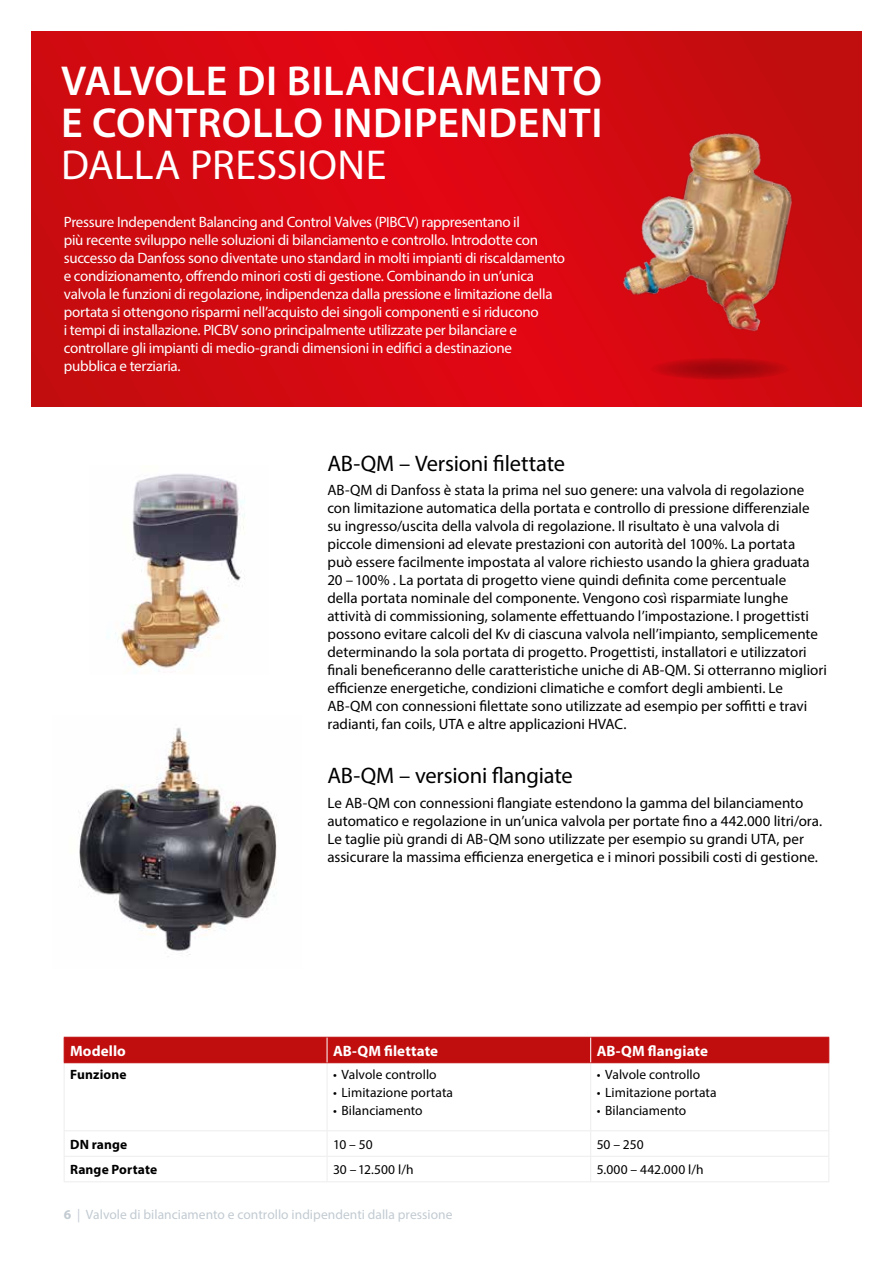
<style>
.page{position:relative;width:893px;height:1263px;background:#fff}
.page>*{position:absolute;margin:0;border:0;box-sizing:border-box;transform-origin:0 0}
.t1{font:600 42px/42px "Myriad Pro";letter-spacing:.01em;color:#fff}
.t2{font:42px "Myriad Pro";letter-spacing:.005em;color:#fff}
.t3{font:22.5px "Myriad Pro";letter-spacing:-.01em;color:#000}
.t4{font:15px/18px "Myriad Pro";color:#000}
.t5{font:15px/18px "Myriad Pro";letter-spacing:-.02em;color:#fff}
.t6{font:700 15px "Myriad Pro";letter-spacing:.005em;color:#fff}
.t7{font:13.5px "Myriad Pro";letter-spacing:.005em;color:#000}
.t8{font:13.5px "Myriad Pro";color:#c2cbd2}
.t9{font:700 13.5px "Myriad Pro";letter-spacing:.01em;color:#000}
.s1{font-weight:700}
</style>
<div class="page">
<svg style="left:32px;top:32px;width:829px;height:374px;background:#d50911"></svg>
<img style="left:590px;top:67px;width:241px;height:316px">
<hr style="left:64px;top:1063px;width:1px;height:67px;background:#ededed">
<hr style="left:327px;top:1063px;width:1px;height:67px;background:#ededed">
<hr style="left:590px;top:1063px;width:1px;height:67px;background:#ededed">
<hr style="left:828px;top:1063px;width:1px;height:67px;background:#ededed">
<hr style="left:64px;top:1130px;width:263px;height:1px;background:#ededed">
<hr style="left:327px;top:1130px;width:264px;height:1px;background:#ededed">
<hr style="left:591px;top:1130px;width:238px;height:1px;background:#ededed">
<hr style="left:64px;top:1156px;width:263px;height:1px;background:#ededed">
<svg style="left:64px;top:1131px;width:1px;height:50px"></svg>
<hr style="left:327px;top:1156px;width:264px;height:1px;background:#ededed">
<svg style="left:327px;top:1131px;width:1px;height:50px"></svg>
<hr style="left:591px;top:1156px;width:238px;height:1px;background:#ededed">
<svg style="left:590px;top:1131px;width:1px;height:50px"></svg>
<svg style="left:828px;top:1131px;width:1px;height:50px"></svg>
<hr style="left:64px;top:1181px;width:263px;height:1px;background:#ededed">
<hr style="left:327px;top:1181px;width:264px;height:1px;background:#ededed">
<hr style="left:591px;top:1181px;width:238px;height:1px;background:#ededed">
<svg style="left:64px;top:1037px;width:765px;height:26px;background:#c00e0f"></svg>
<img style="left:115px;top:474px;width:130px;height:194px">
<svg style="left:650px;top:358px;width:141px;height:22px;background:#b5070e"></svg>
<img style="left:78px;top:727px;width:199px;height:230px">
<h1 class="t1" style="left:61px;top:59px;width:543px">VALVOLE DI BILANCIAMENTO<br>E CONTROLLO INDIPENDENTI</h1>
<h1 class="t2" style="left:61px;top:139px;width:327px">DALLA PRESSIONE</h1>
<p class="t5" style="left:64px;top:213px;width:503px">Pressure Independent Balancing and Control Valves (PIBCV) rappresentano il<br>più recente sviluppo nelle soluzioni di bilanciamento e controllo. Introdotte con successo da Danfoss sono diventate uno standard in molti impianti di riscaldamento e condizionamento, offrendo minori costi di gestione. Combinando in un’unica valvola le funzioni di regolazione, indipendenza dalla pressione e limitazione della portata si ottengono risparmi nell’acquisto dei singoli componenti e si riducono<br>i tempi di installazione. PICBV sono principalmente utilizzate per bilanciare e controllare gli impianti di medio-grandi dimensioni in edifici a destinazione pubblica e terziaria.</p>
<h2 class="t3" style="left:327px;top:449px;width:239px">AB-QM – Versioni filettate</h2>
<p class="t4" style="left:327px;top:481px;width:501px">AB-QM di Danfoss è stata la prima nel suo genere: una valvola di regolazione con limitazione automatica della portata e controllo di pressione differenziale su ingresso/uscita della valvola di regolazione. Il risultato è una valvola di piccole dimensioni ad elevate prestazioni con autorità del 100%. La portata<br>può essere facilmente impostata al valore richiesto usando la ghiera graduata 20 – 100% . La portata di progetto viene quindi definita come percentuale<br>della portata nominale del componente. Vengono così risparmiate lunghe attività di commissioning, solamente effettuando l’impostazione. I progettisti possono evitare calcoli del Kv di ciascuna valvola nell’impianto, semplicemente determinando la sola portata di progetto. Progettisti, installatori e utilizzatori finali beneficeranno delle caratteristiche uniche di AB-QM. Si otterranno migliori efficienze energetiche, condizioni climatiche e comfort degli ambienti. Le AB-QM con connessioni filettate sono utilizzate ad esempio per soffitti e travi radianti, fan coils, UTA e altre applicazioni HVAC.</p>
<h2 class="t3" style="left:327px;top:762px;width:247px">AB-QM – versioni flangiate</h2>
<p class="t4" style="left:327px;top:793px;width:496px">Le AB-QM con connessioni flangiate estendono la gamma del bilanciamento automatico e regolazione in un’unica valvola per portate fino a 442.000 litri/ora.<br>Le taglie più grandi di AB-QM sono utilizzate per esempio su grandi UTA, per assicurare la massima efficienza energetica e i minori possibili costi di gestione.</p>
<p class="t6" style="left:70px;top:1041px;width:57px">Modello</p>
<p class="t6" style="left:333px;top:1041px;width:107px">AB-QM filettate</p>
<p class="t6" style="left:597px;top:1041px;width:113px">AB-QM flangiate</p>
<p class="t9" style="left:70px;top:1065px;width:58px">Funzione</p>
<p class="t7" style="left:333px;top:1066px;width:105px">• Valvole controllo</p>
<p class="t7" style="left:333px;top:1084px;width:122px">• Limitazione portata</p>
<p class="t7" style="left:333px;top:1102px;width:91px">• Bilanciamento</p>
<p class="t7" style="left:597px;top:1066px;width:105px">• Valvole controllo</p>
<p class="t7" style="left:597px;top:1084px;width:122px">• Limitazione portata</p>
<p class="t7" style="left:597px;top:1102px;width:91px">• Bilanciamento</p>
<p class="t9" style="left:70px;top:1135px;width:59px">DN range</p>
<p class="t7" style="left:333px;top:1136px;width:41px">10 – 50</p>
<p class="t7" style="left:597px;top:1136px;width:48px">50 – 250</p>
<p class="t9" style="left:70px;top:1161px;width:89px">Range Portate</p>
<p class="t7" style="left:333px;top:1161px;width:82px">30 – 12.500 l/h</p>
<p class="t7" style="left:597px;top:1161px;width:109px">5.000 – 442.000 l/h</p>
<p class="t8" style="left:64px;top:1206px;width:390px"><span class="s1">6</span> | Valvole di bilanciamento e controllo indipendenti dalla pressione</p>
</div>
